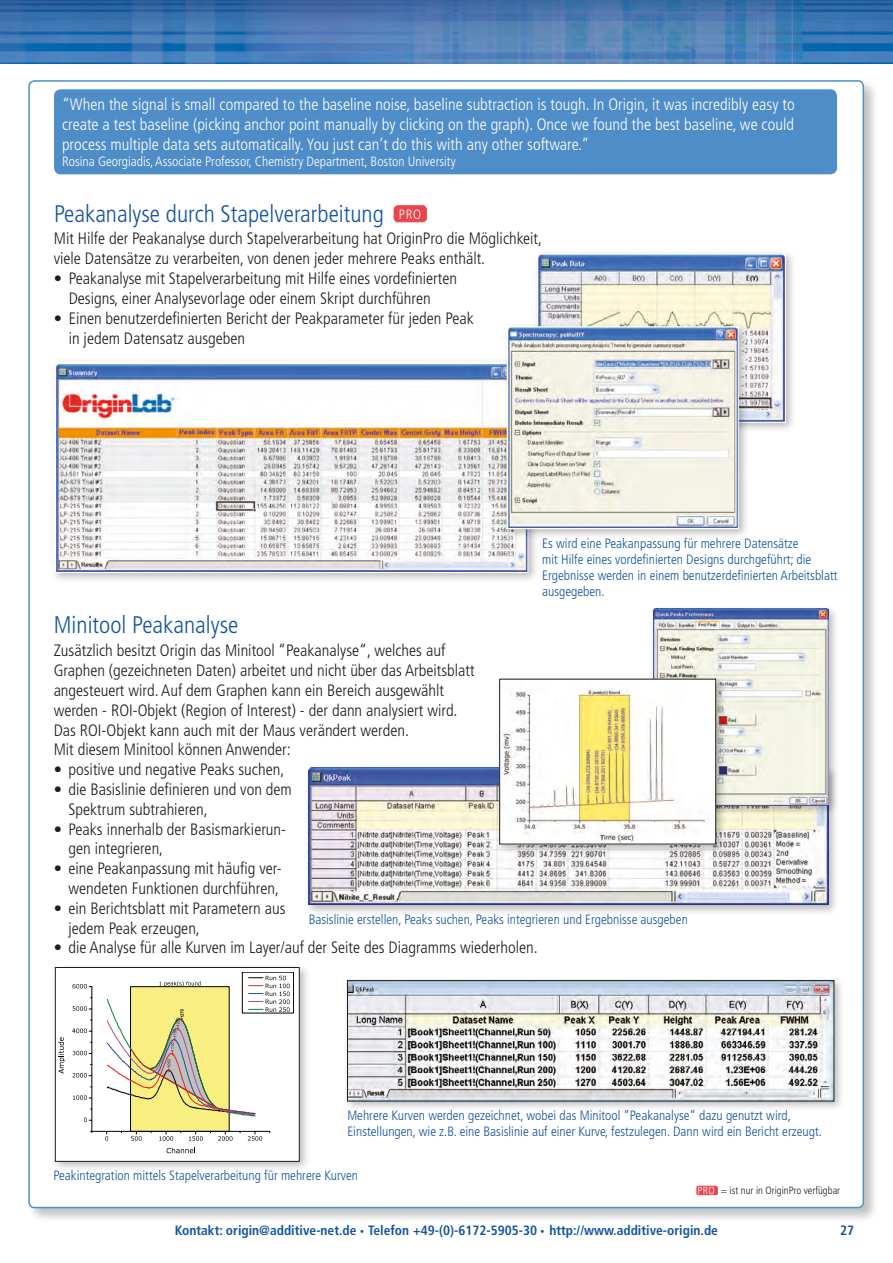
<style>
.page{position:relative;width:893px;height:1263px;background:#fff}
.page>*{position:absolute;margin:0;border:0;box-sizing:border-box;transform-origin:0 0}
.t1{font:300 condensed 24px "Frutiger";color:#14549e}
.t2{font:300 condensed 16.5px/19.8px "Frutiger";color:#1d1d1b}
.t3{font:300 condensed 16.5px/19.8px "Frutiger";color:#fff;text-align:justify}
.t4{font:300 condensed 13.5px/16.2px "Frutiger";color:#14549e}
.t5{font:700 condensed 13.5px "Frutiger";color:#14549e}
.t6{font:300 condensed 13.5px "Frutiger";color:#fff}
.t7{font:300 condensed 10.5px "Frutiger";color:#1d1d1b}
.s1{color:#fff}
.s2{font-family:"Myriad Pro"}
</style>
<div class="page">
<div style="left:27px;top:79px;width:852px;height:1144px;background:#1d1d1b;opacity:.39"></div>
<div style="left:29px;top:81px;width:834px;height:1126px;background:#fff;border-radius:5px"></div>
<img style="left:0;top:0;width:893px;height:64px">
<div style="left:54px;top:89px;width:783px;height:85px;background:#4e8dc8;border-radius:7px"></div>
<div style="left:51px;top:963px;width:259px;height:209px;background:#1d1d1b;opacity:.3"></div>
<div style="left:55px;top:967px;width:244px;height:194px;background:#fff"></div>
<div style="left:131px;top:987px;width:98px;height:144px;background:#f9ef81"></div>
<hr style="left:92px;top:1131px;width:178px;height:1px;background:#020203">
<hr style="left:92px;top:987px;width:1px;height:144px;background:#020203">
<svg style="left:105px;top:1131px;width:3px;height:10px"></svg>
<svg style="left:131px;top:1132px;width:11px;height:9px"></svg>
<svg style="left:159px;top:1132px;width:14px;height:9px"></svg>
<svg style="left:189px;top:1132px;width:14px;height:9px"></svg>
<svg style="left:218px;top:1131px;width:14px;height:10px"></svg>
<svg style="left:248px;top:1131px;width:14px;height:10px"></svg>
<svg style="left:84px;top:1117px;width:8px;height:5px"></svg>
<svg style="left:73px;top:1095px;width:19px;height:5px"></svg>
<svg style="left:73px;top:1073px;width:19px;height:4px"></svg>
<svg style="left:73px;top:1051px;width:19px;height:4px"></svg>
<svg style="left:72px;top:1028px;width:20px;height:5px"></svg>
<svg style="left:73px;top:1006px;width:19px;height:5px"></svg>
<svg style="left:72px;top:984px;width:20px;height:4px"></svg>
<svg style="left:58px;top:1037px;width:7px;height:36px"></svg>
<svg style="left:167px;top:1148px;width:28px;height:5px"></svg>
<div style="left:242px;top:972px;width:52px;height:41px;border:1px solid #020203"></div>
<svg style="left:107px;top:976px;width:183px;height:141px"></svg>
<div style="left:55px;top:967px;width:245px;height:195px;border:1px solid #1d1d1b"></div>
<div style="left:304px;top:763px;width:535px;height:153px;background:#1d1d1b;opacity:.3"></div>
<img style="left:309px;top:768px;width:520px;height:137px">
<div style="left:649px;top:605px;width:190px;height:211px;background:#1d1d1b;opacity:.3"></div>
<img style="left:654px;top:609px;width:175px;height:196px">
<div style="left:495px;top:674px;width:232px;height:181px;background:#1d1d1b;opacity:.3"></div>
<img style="left:501px;top:681px;width:213px;height:161px">
<div style="left:499px;top:679px;width:217px;height:165px;border:1px solid #1d1d1b"></div>
<div style="left:343px;top:976px;width:502px;height:136px;background:#1d1d1b;opacity:.3"></div>
<img style="left:349px;top:982px;width:483px;height:117px">
<div style="left:347px;top:980px;width:487px;height:121px;border:1px solid #1d1d1b"></div>
<div style="left:50px;top:357px;width:489px;height:227px;background:#1d1d1b;opacity:.3"></div>
<img style="left:56px;top:364px;width:470px;height:207px">
<div style="left:54px;top:362px;width:474px;height:211px;border:1px solid #fff"></div>
<div style="left:533px;top:249px;width:263px;height:184px;background:#1d1d1b;opacity:.3"></div>
<img style="left:539px;top:255px;width:245px;height:166px">
<div style="left:537px;top:253px;width:249px;height:170px;border:1px solid #fff"></div>
<div style="left:503px;top:322px;width:246px;height:218px;background:#1d1d1b;opacity:.3"></div>
<img style="left:509px;top:328px;width:228px;height:199px">
<div style="left:507px;top:326px;width:232px;height:203px;border:1px solid #fff"></div>
<div style="left:394px;top:206px;width:32px;height:16px;background:#ea444e;border-radius:4px"></div>
<div style="left:394px;top:205px;width:33px;height:17px;border:1px solid #e30614;border-radius:4px"></div>
<div style="left:697px;top:1186px;width:20px;height:9px;background:#ea444e;border-radius:2px"></div>
<div style="left:697px;top:1186px;width:21px;height:9px;border:1px solid #e30614;border-radius:2px"></div>
<p class="t3" style="left:62px;top:95px;width:734px">“When the signal is small compared to the baseline noise, baseline subtraction is tough. In Origin, it was incredibly easy to create a test baseline (picking anchor point manually by clicking on the graph). Once we found the best baseline, we could process multiple data sets automatically. You just can’t do this with any other software.”</p>
<p class="t6" style="left:62px;top:154px;width:395px">Rosina Georgiadis, Associate Professor, Chemistry Department, Boston University</p>
<h1 class="t1" style="left:54px;top:200px;width:331px">Peakanalyse durch Stapelverarbeitung</h1>
<p class="t2" style="left:54px;top:229px;width:490px">Mit Hilfe der Peakanalyse durch Stapelverarbeitung hat OriginPro die Möglichkeit, viele Datensätze zu verarbeiten, von denen jeder mehrere Peaks enthält.</p>
<p class="t2" style="left:69px;top:269px;width:390px;text-indent:-15px">• Peakanalyse mit Stapelverarbeitung mit Hilfe eines vordefinierten<br>Designs, einer Analysevorlage oder einem Skript durchführen</p>
<p class="t2" style="left:69px;top:308px;width:407px;text-indent:-15px">• Einen benutzerdefinierten Bericht der Peakparameter für jeden Peak in jedem Datensatz ausgeben</p>
<p class="t6" style="left:399px;top:206px;width:24px">PRO</p>
<p class="t4" style="left:542px;top:535px;width:297px">Es wird eine Peakanpassung für mehrere Datensätze<br>mit Hilfe eines vordefinierten Designs durchgeführt; die Ergebnisse werden in einem benutzerdefinierten Arbeitsblatt ausgegeben.</p>
<h1 class="t1" style="left:54px;top:611px;width:186px">Minitool Peakanalyse</h1>
<p class="t2" style="left:54px;top:641px;width:423px">Zusätzlich besitzt Origin das Minitool “Peakanalyse“, welches auf Graphen (gezeichneten Daten) arbeitet und nicht über das Arbeitsblatt angesteuert wird. Auf dem Graphen kann ein Bereich ausgewählt werden - ROI-Objekt (Region of Interest) - der dann analysiert wird.<br>Das ROI-Objekt kann auch mit der Maus verändert werden.<br>Mit diesem Minitool können Anwender:</p>
<p class="t2" style="left:54px;top:760px;width:232px">• positive und negative Peaks suchen,</p>
<p class="t2" style="left:69px;top:780px;width:225px;text-indent:-15px">• die Basislinie definieren und von dem<br>Spektrum subtrahieren,</p>
<p class="t2" style="left:69px;top:819px;width:219px;text-indent:-15px">• Peaks innerhalb der Basismarkierun&shy;gen integrieren,</p>
<p class="t2" style="left:54px;top:859px;width:230px;text-align:right">• eine Peakanpassung mit häufig ver&shy;wendeten Funktionen durchführen,</p>
<p class="t2" style="left:69px;top:898px;width:218px;text-indent:-15px">• ein Berichtsblatt mit Parametern aus jedem Peak erzeugen,</p>
<p class="t2" style="left:54px;top:938px;width:486px">• die Analyse für alle Kurven im Layer/auf der Seite des Diagramms wiederholen.</p>
<p class="t4" style="left:309px;top:911px;width:381px">Basislinie erstellen, Peaks suchen, Peaks integrieren und Ergebnisse ausgeben</p>
<p class="t4" style="left:347px;top:1107px;width:476px">Mehrere Kurven werden gezeichnet, wobei das Minitool “Peakanalyse“ dazu genutzt wird,<br>Einstellungen, wie z.B. eine Basislinie auf einer Kurve, festzulegen. Dann wird ein Bericht erzeugt.</p>
<p class="t4" style="left:53px;top:1168px;width:306px">Peakintegration mittels Stapelverarbeitung für mehrere Kurven</p>
<p class="t7" style="left:697px;top:1185px;width:144px"><span class="s1">PRO</span> = ist nur in OriginPro verfügbar</p>
<p class="t5" style="left:175px;top:1222px;width:545px">Kontakt: origin@additive-net.de <span class="s2">•</span> Telefon +49-(0)-6172-5905-30 <span class="s2">•</span> http://www.additive-origin.de</p>
<p class="t5" style="left:840px;top:1222px;width:16px">27</p>
</div>
